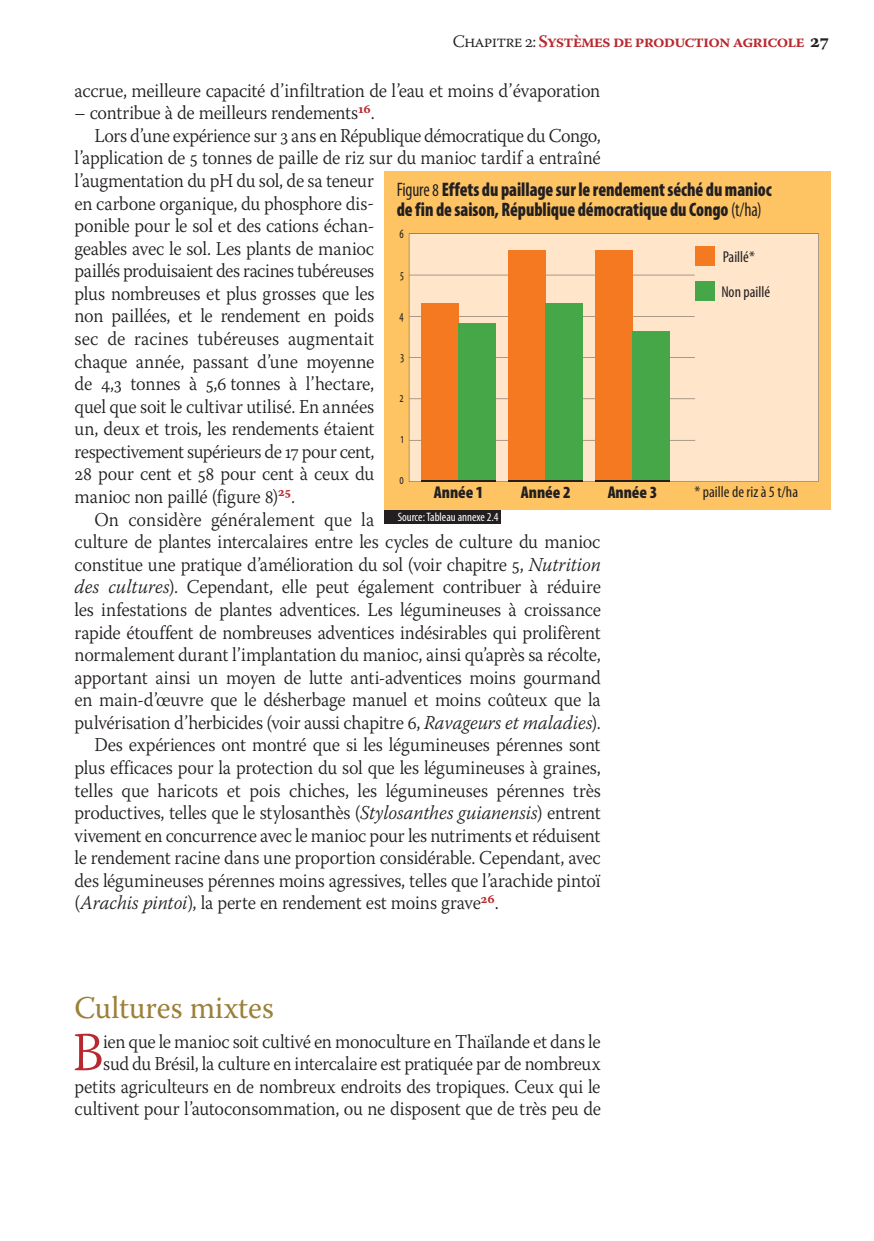
<style>
.page{position:relative;width:874px;height:1241px;background:#fff}
.page>*{position:absolute;margin:0;border:0;box-sizing:border-box;transform-origin:0 0}
.t1{font:300 54.77px "Warnock Pro";color:#b8292f;scale:.96 1}
.t2{font:31.5px "Warnock Pro";color:#9c8039;scale:.96 1}
.t3{font:300 19.6px/22.6px "Warnock Pro";letter-spacing:-.01em;color:#231f20;text-align:right;scale:.94 1}
.t4{font:900 condensed 19.6px/19.6px "Myriad Pro";letter-spacing:-.005em;color:#231f20;scale:.9 1}
.t5{font:600 17.5px "Warnock Pro";letter-spacing:-.05em;color:#b8292f}
.t6{font:900 condensed 17.15px "Myriad Pro";letter-spacing:-.005em;color:#231f20}
.t7{font:condensed 15.75px "Myriad Pro";color:#231f20}
.t8{font:condensed 14px "Myriad Pro";color:#231f20;scale:.81 1}
.t9{font:condensed 12.25px "Myriad Pro";color:#fff}
.s1{font-weight:300;color:#231f20}
.s2{font-weight:700;font-size:19.25px;color:#231f20}
.s3{font-style:italic}
.s4{font-weight:400}
</style>
<div class="page">
<div style="left:384px;top:172px;width:446px;height:338px;background:#fec464"></div>
<div style="left:409px;top:233px;width:409px;height:249px;background:#ffe5ca"></div>
<svg style="left:409px;top:275px;width:285px;height:1px"></svg>
<svg style="left:409px;top:316px;width:285px;height:1px"></svg>
<svg style="left:409px;top:357px;width:285px;height:1px"></svg>
<svg style="left:409px;top:399px;width:286px;height:1px"></svg>
<svg style="left:409px;top:440px;width:286px;height:1px"></svg>
<div style="left:421px;top:303px;width:37px;height:179px;background:#f47920"></div>
<div style="left:458px;top:323px;width:38px;height:159px;background:#46a748"></div>
<div style="left:508px;top:250px;width:37px;height:232px;background:#f47920"></div>
<div style="left:545px;top:303px;width:37px;height:179px;background:#46a748"></div>
<div style="left:595px;top:250px;width:37px;height:232px;background:#f47920"></div>
<div style="left:632px;top:331px;width:37px;height:151px;background:#46a748"></div>
<hr style="left:421px;top:480px;width:75px;height:2px;background:#231f20">
<hr style="left:508px;top:480px;width:74px;height:2px;background:#231f20">
<hr style="left:595px;top:480px;width:74px;height:2px;background:#231f20">
<div style="left:694px;top:246px;width:20px;height:20px;background:#f47920"></div>
<div style="left:694px;top:281px;width:20px;height:20px;background:#46a748"></div>
<div style="left:384px;top:510px;width:116px;height:13px;background:#231f20"></div>
<p class="t5" style="left:453px;top:34px;width:377px"><span class="s1">Chapitre 2:</span> Systèmes de production agricole <span class="s2">27</span></p>
<p class="t3" style="left:75px;top:81px;width:560px">accrue, meilleure capacité d’infiltration de l’eau et moins d’évaporation</p>
<p class="t3" style="left:75px;top:103px;width:321px">– contribue à de meilleurs rendements<sup>16</sup>.</p>
<p class="t3" style="left:94px;top:126px;width:540px">Lors d’une expérience sur 3 ans en République démocratique du Congo,</p>
<p class="t3" style="left:75px;top:148px;width:561px">l’application de 5 tonnes de paille de riz sur du manioc tardif a entraîné</p>
<p class="t3" style="left:75px;top:171px;width:320px">l’augmentation du pH du sol, de sa teneur</p>
<p class="t3" style="left:75px;top:194px;width:320px">en carbone organique, du phosphore dis-</p>
<p class="t3" style="left:75px;top:216px;width:320px">ponible pour le sol et des cations échan-</p>
<p class="t3" style="left:75px;top:239px;width:320px">geables avec le sol. Les plants de manioc</p>
<p class="t3" style="left:75px;top:261px;width:320px">paillés produisaient des racines tubéreuses</p>
<p class="t3" style="left:75px;top:284px;width:320px">plus nombreuses et plus grosses que les</p>
<p class="t3" style="left:75px;top:306px;width:320px">non paillées, et le rendement en poids</p>
<p class="t3" style="left:75px;top:329px;width:320px">sec de racines tubéreuses augmentait</p>
<p class="t3" style="left:75px;top:352px;width:320px">chaque année, passant d’une moyenne</p>
<p class="t3" style="left:75px;top:374px;width:320px">de 4,3 tonnes à 5,6 tonnes à l’hectare,</p>
<p class="t3" style="left:75px;top:397px;width:320px">quel que soit le cultivar utilisé. En années</p>
<p class="t3" style="left:75px;top:419px;width:320px">un, deux et trois, les rendements étaient</p>
<p class="t3" style="left:75px;top:442px;width:320px">respectivement supérieurs de 17 pour cent,</p>
<p class="t3" style="left:75px;top:464px;width:320px">28 pour cent et 58 pour cent à ceux du</p>
<p class="t3" style="left:75px;top:487px;width:236px">manioc non paillé (figure 8)<sup>25</sup>.</p>
<p class="t3" style="left:94px;top:510px;width:299px">On considère généralement que la</p>
<p class="t3" style="left:75px;top:532px;width:560px">culture de plantes intercalaires entre les cycles de culture du manioc</p>
<p class="t3" style="left:75px;top:555px;width:561px">constitue une pratique d’amélioration du sol (voir chapitre 5, <span class="s3">Nutrition</span></p>
<p class="t3" style="left:75px;top:577px;width:561px"><span class="s3">des cultures</span>). Cependant, elle peut également contribuer à réduire</p>
<p class="t3" style="left:75px;top:600px;width:561px">les infestations de plantes adventices. Les légumineuses à croissance</p>
<p class="t3" style="left:75px;top:622px;width:561px">rapide étouffent de nombreuses adventices indésirables qui prolifèrent</p>
<p class="t3" style="left:75px;top:645px;width:561px">normalement durant l’implantation du manioc, ainsi qu’après sa récolte,</p>
<p class="t3" style="left:75px;top:668px;width:561px">apportant ainsi un moyen de lutte anti-adventices moins gourmand</p>
<p class="t3" style="left:75px;top:690px;width:561px">en main-d’œuvre que le désherbage manuel et moins coûteux que la</p>
<p class="t3" style="left:75px;top:713px;width:561px">pulvérisation d’herbicides (voir aussi chapitre 6, <span class="s3">Ravageurs et maladies</span>).</p>
<p class="t3" style="left:94px;top:735px;width:540px">Des expériences ont montré que si les légumineuses pérennes sont</p>
<p class="t3" style="left:75px;top:758px;width:561px">plus efficaces pour la protection du sol que les légumineuses à graines,</p>
<p class="t3" style="left:75px;top:780px;width:561px">telles que haricots et pois chiches, les légumineuses pérennes très</p>
<p class="t3" style="left:75px;top:803px;width:561px">productives, telles que le stylosanthès (<span class="s3">Stylosanthes guianensis</span>) entrent</p>
<p class="t3" style="left:75px;top:826px;width:560px">vivement en concurrence avec le manioc pour les nutriments et réduisent</p>
<p class="t3" style="left:75px;top:848px;width:561px">le rendement racine dans une proportion considérable. Cependant, avec</p>
<p class="t3" style="left:75px;top:871px;width:560px">des légumineuses pérennes moins agressives, telles que l’arachide pintoï</p>
<p class="t3" style="left:75px;top:893px;width:453px">(<span class="s3">Arachis pintoi</span>), la perte en rendement est moins grave<sup>26</sup>.</p>
<p class="t4" style="left:396px;top:181px;width:418px"><span class="s4">Figure 8</span> Effets du paillage sur le rendement séché du manioc de fin de saison, République démocratique du Congo <span class="s4">(t/ha)</span></p>
<p class="t8" style="left:399px;top:228px;width:7px">6</p>
<p class="t8" style="left:400px;top:269px;width:6px">5</p>
<p class="t8" style="left:399px;top:310px;width:7px">4</p>
<p class="t7" style="left:722px;top:250px;width:34px">Paillé*</p>
<p class="t7" style="left:721px;top:286px;width:50px">Non paillé</p>
<p class="t8" style="left:400px;top:351px;width:6px">3</p>
<p class="t8" style="left:400px;top:392px;width:6px">2</p>
<p class="t8" style="left:400px;top:433px;width:5px">1</p>
<p class="t8" style="left:399px;top:474px;width:7px">0</p>
<p class="t7" style="left:694px;top:486px;width:105px">* paille de riz à 5 t/ha</p>
<p class="t6" style="left:434px;top:486px;width:51px">Année 1</p>
<p class="t6" style="left:521px;top:486px;width:51px">Année 2</p>
<p class="t6" style="left:607px;top:486px;width:51px">Année 3</p>
<p class="t9" style="left:397px;top:512px;width:102px">Source: Tableau annexe 2.4</p>
<h2 class="t2" style="left:75px;top:995px;width:209px">Cultures mixtes</h2>
<h1 class="t1" style="left:72px;top:1031px;width:34px">B</h1>
<p class="t3" style="left:75px;top:1031px;width:561px">ien que le manioc soit cultivé en monoculture en Thaïlande et dans le sud du Brésil, la culture en intercalaire est pratiquée par de nombreux petits agriculteurs en de nombreux endroits des tropiques. Ceux qui le cultivent pour l’autoconsommation, ou ne disposent que de très peu de</p>
</div>
